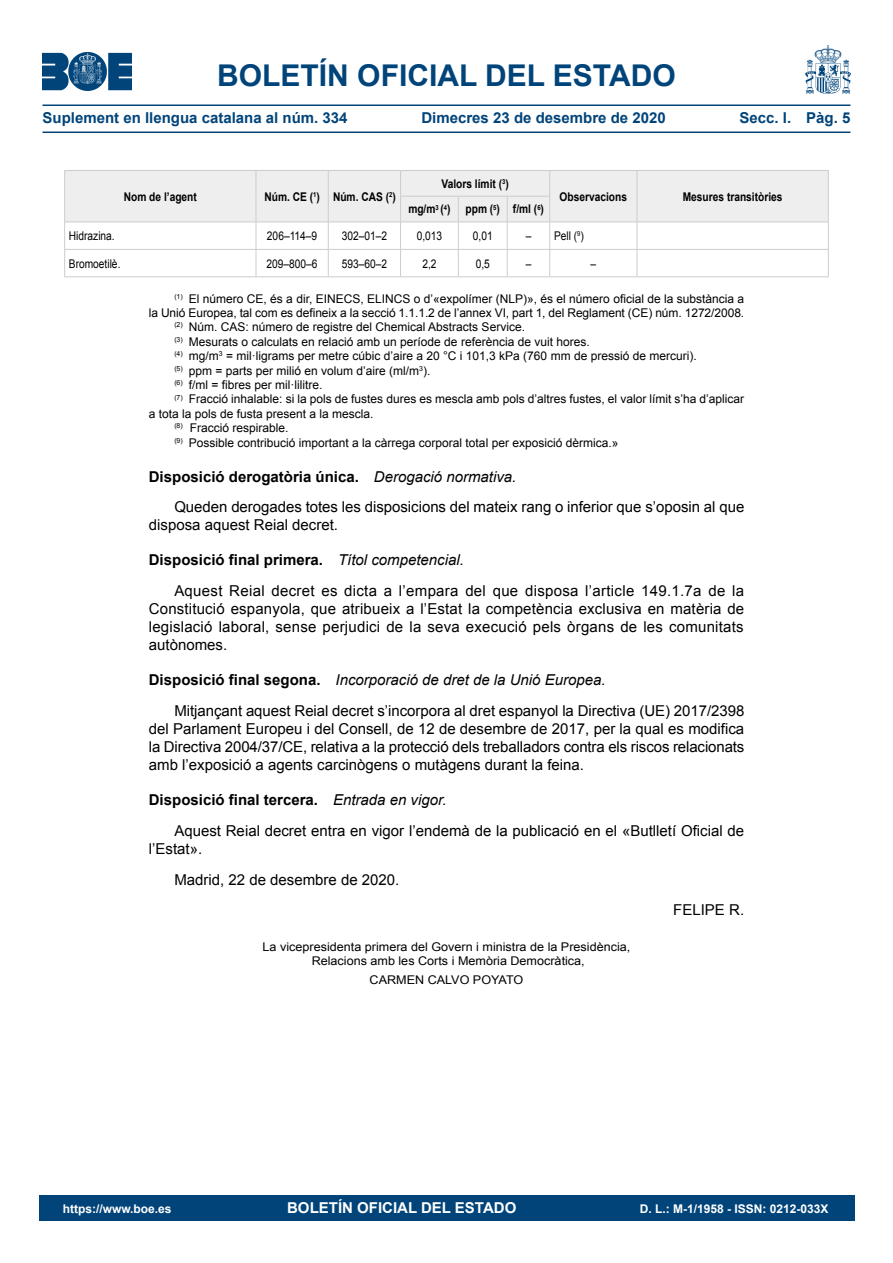
<style>
.page{position:relative;width:893px;height:1263px;background:#fff}
.page>*{position:absolute;margin:0;border:0;box-sizing:border-box;transform-origin:0 0}
.t1{font:700 30px "Arial";color:#00447a}
.PARRAFO{font:15px/18px "Arial";color:#000}
.ARTICULO{font:700 15px "Arial";color:#000}
.t2{font:700 15px "Arial";color:#00447a}
.ARTICULO-2{font:italic 15px "Arial";color:#000}
.PARRAFO_2{font:15px "Arial";color:#000}
.t3{font:700 15px "Arial";color:#fff}
.FIRMA_REY{font:15px "Arial";color:#000}
.CITA{font:12px/14.4px "Arial";color:#000;text-align:right}
.FIRMA_MINISTRO{font:12px/14.4px "Arial";color:#000;text-align:center;scale:1.05 1}
.CABEZA_TABLA{font:700 12px "Arial";color:#000;scale:.85 1}
.CUERPO_TABLA_CENTRO{font:12px "Arial";color:#000;scale:.85 1}
.t4{font:700 12px "Arial";color:#fff}
.CUERPO_TABLA_IZQ{font:12px "Arial";color:#000;scale:.85 1}
.s1{font-weight:400;font-style:italic}
.s2{font-weight:700;font-style:normal}
</style>
<div class="page">
<img style="left:43px;top:53px;width:89px;height:37px">
<img style="left:805px;top:46px;width:45px;height:47px">
<hr style="left:43px;top:104px;width:807px;height:2px;background:#00447a">
<hr style="left:43px;top:132px;width:807px;height:1px;background:#00447a">
<hr style="left:64px;top:276px;width:192px;height:1px;background:#ccc">
<hr style="left:256px;top:276px;width:72px;height:1px;background:#ccc">
<hr style="left:328px;top:276px;width:73px;height:1px;background:#ccc">
<hr style="left:401px;top:276px;width:57px;height:1px;background:#ccc">
<hr style="left:458px;top:276px;width:49px;height:1px;background:#ccc">
<hr style="left:507px;top:276px;width:43px;height:1px;background:#ccc">
<hr style="left:550px;top:276px;width:87px;height:1px;background:#ccc">
<hr style="left:637px;top:276px;width:192px;height:1px;background:#ccc">
<svg style="left:64px;top:170px;width:765px;height:106px"></svg>
<div style="left:39px;top:1195px;width:815px;height:25px;background:#00447a"></div>
<h1 class="t1" style="left:217px;top:55px;width:460px">BOLETÍN OFICIAL DEL ESTADO</h1>
<p class="t2" style="left:43px;top:108px;width:307px">Suplement en llengua catalana al núm. 334</p>
<p class="t2" style="left:421px;top:108px;width:246px">Dimecres 23 de desembre de 2020</p>
<p class="t2" style="left:740px;top:108px;width:112px">Secc. I. Pàg. 5</p>
<p class="CABEZA_TABLA" style="left:124px;top:188px;width:88px">Nom de l’agent</p>
<p class="CABEZA_TABLA" style="left:264px;top:188px;width:67px">Núm. CE (<sup>1</sup>)</p>
<p class="CABEZA_TABLA" style="left:333px;top:188px;width:75px">Núm. CAS (<sup>2</sup>)</p>
<p class="CABEZA_TABLA" style="left:441px;top:175px;width:81px">Valors límit (<sup>3</sup>)</p>
<p class="CABEZA_TABLA" style="left:408px;top:201px;width:51px">mg/m<sup>3</sup> (<sup>4</sup>)</p>
<p class="CABEZA_TABLA" style="left:466px;top:201px;width:42px">ppm (<sup>5</sup>)</p>
<p class="CABEZA_TABLA" style="left:513px;top:201px;width:38px">f/ml (<sup>6</sup>)</p>
<p class="CABEZA_TABLA" style="left:560px;top:188px;width:81px">Observacions</p>
<p class="CABEZA_TABLA" style="left:683px;top:188px;width:119px">Mesures transitòries</p>
<p class="CUERPO_TABLA_IZQ" style="left:69px;top:228px;width:56px">Hidrazina.</p>
<p class="CUERPO_TABLA_CENTRO" style="left:267px;top:228px;width:61px">206–114–9</p>
<p class="CUERPO_TABLA_CENTRO" style="left:342px;top:228px;width:55px">302–01–2</p>
<p class="CUERPO_TABLA_CENTRO" style="left:417px;top:228px;width:32px">0,013</p>
<p class="CUERPO_TABLA_CENTRO" style="left:473px;top:228px;width:25px">0,01</p>
<p class="CUERPO_TABLA_CENTRO" style="left:526px;top:228px;width:8px">–</p>
<p class="CUERPO_TABLA_IZQ" style="left:554px;top:228px;width:37px">Pell (<sup>9</sup>)</p>
<p class="CUERPO_TABLA_IZQ" style="left:69px;top:255px;width:62px">Bromoetilè.</p>
<p class="CUERPO_TABLA_CENTRO" style="left:267px;top:255px;width:62px">209–800–6</p>
<p class="CUERPO_TABLA_CENTRO" style="left:342px;top:255px;width:55px">593–60–2</p>
<p class="CUERPO_TABLA_CENTRO" style="left:422px;top:255px;width:18px">2,2</p>
<p class="CUERPO_TABLA_CENTRO" style="left:476px;top:255px;width:18px">0,5</p>
<p class="CUERPO_TABLA_CENTRO" style="left:526px;top:255px;width:8px">–</p>
<p class="CUERPO_TABLA_CENTRO" style="left:590px;top:255px;width:8px">–</p>
<p class="CITA" style="left:149px;top:291px;width:597px"><sup>(1)</sup> El número CE, és a dir, EINECS, ELINCS o d’«expolímer (NLP)», és el número oficial de la substància a<br>la Unió Europea, tal com es defineix a la secció 1.1.1.2 de l’annex VI, part 1, del Reglament (CE) núm. 1272/2008.</p>
<p class="CITA" style="left:174px;top:320px;width:352px"><sup>(2)</sup> Núm. CAS: número de registre del Chemical Abstracts Service.</p>
<p class="CITA" style="left:174px;top:335px;width:417px"><sup>(3)</sup> Mesurats o calculats en relació amb un període de referència de vuit hores.</p>
<p class="CITA" style="left:174px;top:349px;width:524px"><sup>(4)</sup> mg/m<sup>3</sup> = mil·ligrams per metre cúbic d’aire a 20 °C i 101,3 kPa (760 mm de pressió de mercuri).</p>
<p class="CITA" style="left:174px;top:363px;width:258px"><sup>(5)</sup> ppm = parts per milió en volum d’aire (ml/m<sup>3</sup>).</p>
<p class="CITA" style="left:174px;top:378px;width:150px"><sup>(6)</sup> f/ml = fibres per mil·lilitre.</p>
<p class="CITA" style="left:149px;top:392px;width:597px;text-align:left;text-indent:26px"><sup>(7)</sup> Fracció inhalable: si la pols de fustes dures es mescla amb pols d’altres fustes, el valor límit s’ha d’aplicar a tota la pols de fusta present a la mescla.</p>
<p class="CITA" style="left:174px;top:421px;width:116px"><sup>(8)</sup> Fracció respirable.</p>
<p class="CITA" style="left:174px;top:435px;width:445px"><sup>(9)</sup> Possible contribució important a la càrrega corporal total per exposició dèrmica.»</p>
<h1 class="ARTICULO" style="left:149px;top:466px;width:369px">Disposició derogatòria única. <span class="s1">Derogació normativa.</span></h1>
<p class="PARRAFO" style="left:149px;top:498px;width:597px;text-indent:26px">Queden derogades totes les disposicions del mateix rang o inferior que s’oposin al que disposa aquest Reial decret.</p>
<h1 class="ARTICULO" style="left:149px;top:550px;width:317px">Disposició final primera. <span class="s1">Títol competencial.</span></h1>
<p class="PARRAFO" style="left:149px;top:582px;width:597px;text-align:justify;text-indent:26px">Aquest Reial decret es dicta a l’empara del que disposa l’article 149.1.7a de la Constitució espanyola, que atribueix a l’Estat la competència exclusiva en matèria de legislació laboral, sense perjudici de la seva execució pels òrgans de les comunitats autònomes.</p>
<h1 class="ARTICULO-2" style="left:149px;top:670px;width:458px"><span class="s2">Disposició final segona.</span> Incorporació de dret de la Unió Europea.</h1>
<p class="PARRAFO" style="left:149px;top:702px;width:597px;text-align:justify;text-indent:26px">Mitjançant aquest Reial decret s’incorpora al dret espanyol la Directiva (UE) 2017/2398 del Parlament Europeu i del Consell, de 12 de desembre de 2017, per la qual es modifica la Directiva 2004/37/CE, relativa a la protecció dels treballadors contra els riscos relacionats amb l’exposició a agents carcinògens o mutàgens durant la feina.</p>
<h1 class="ARTICULO" style="left:149px;top:790px;width:299px">Disposició final tercera. <span class="s1">Entrada en vigor.</span></h1>
<p class="PARRAFO" style="left:149px;top:822px;width:597px;text-indent:26px">Aquest Reial decret entra en vigor l’endemà de la publicació en el «Butlletí Oficial de l’Estat».</p>
<p class="PARRAFO_2" style="left:174px;top:869px;width:227px">Madrid, 22 de desembre de 2020.</p>
<p class="FIRMA_REY" style="left:673px;top:900px;width:72px">FELIPE R.</p>
<p class="FIRMA_MINISTRO" style="left:263px;top:940px;width:352px">La vicepresidenta primera del Govern i ministra de la Presidència,<br>Relacions amb les Corts i Memòria Democràtica,</p>
<p class="FIRMA_MINISTRO" style="left:370px;top:973px;width:148px">CARMEN CALVO POYATO</p>
<p class="t4" style="left:63px;top:1201px;width:110px">https://www.boe.es</p>
<p class="t3" style="left:287px;top:1198px;width:231px">BOLETÍN OFICIAL DEL ESTADO</p>
<p class="t4" style="left:640px;top:1201px;width:190px">D. L.: M-1/1958 - ISSN: 0212-033X</p>
</div>
